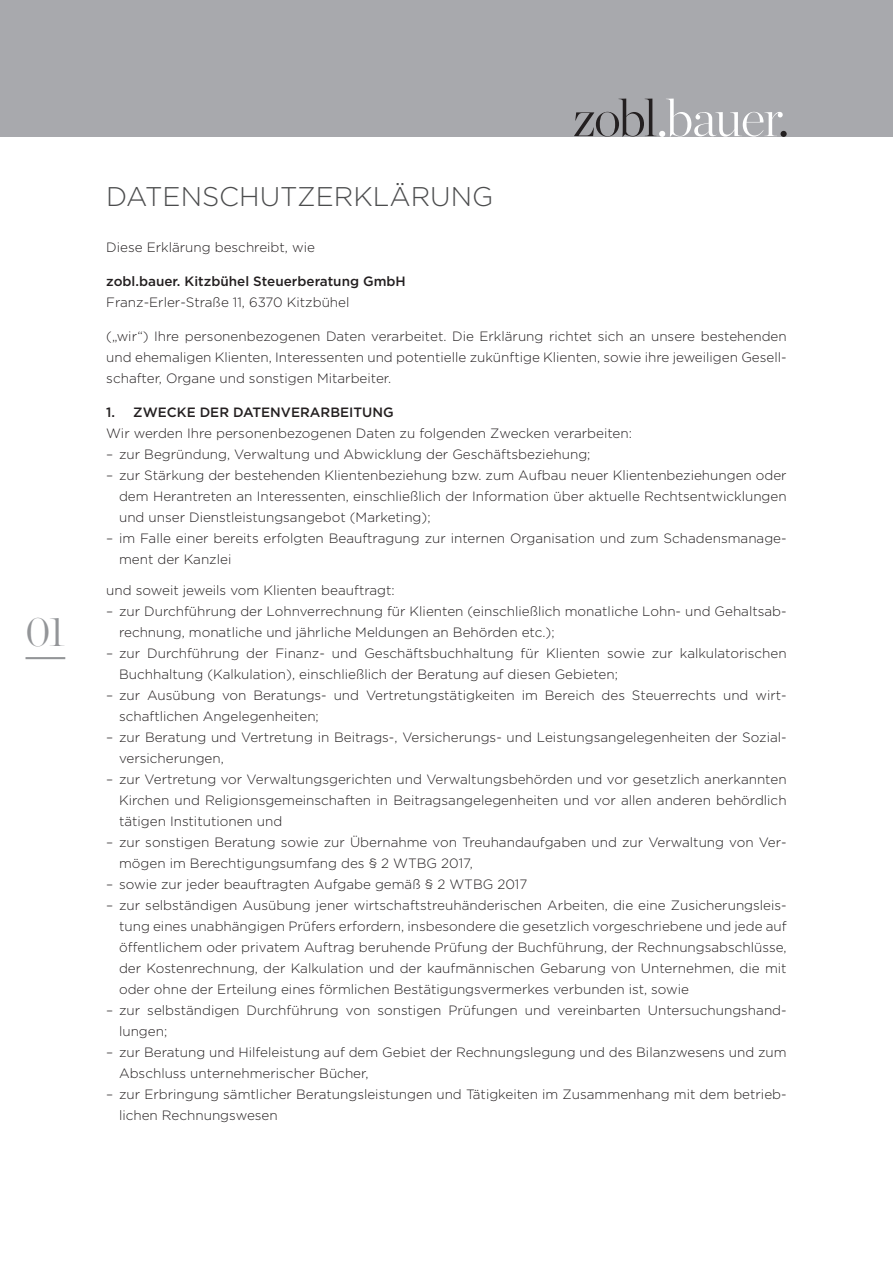
<style>
.page{position:relative;width:893px;height:1263px;background:#fff}
.page>*{position:absolute;margin:0;border:0;box-sizing:border-box;transform-origin:0 0}
.t1{font:200 42px "Chronicle Display";color:#939598}
.Headline{font:300 27px "Gotham";color:#4b4c4d}
.Copy_Abstand_7{font:300 13.5px/21px "Gotham";color:#231f20}
.Copy{font:300 13.5px "Gotham";color:#231f20}
.Copy-2{font:500 13.5px "Gotham";color:#231f20}
</style>
<div class="page">
<div style="left:0;top:0;width:893px;height:136px;background:#a8a9ad"></div>
<svg style="left:574px;top:99px;width:209px;height:38px"></svg>
<div style="left:780px;top:131px;width:7px;height:6px;background:#231f20;border-radius:50%"></div>
<hr style="left:26px;top:657px;width:39px;height:2px;background:#939598">
<h1 class="t1" style="left:26px;top:600px;width:41px">01</h1>
<p class="Headline" style="left:106px;top:179px;width:388px">DATENSCHUTZERKLÄRUNG</p>
<p class="Copy_Abstand_7" style="left:106px;top:237px;width:210px">Diese Erklärung beschreibt, wie</p>
<p class="Copy-2" style="left:106px;top:272px;width:301px">zobl.bauer. Kitzbühel Steuerberatung GmbH</p>
<p class="Copy_Abstand_7" style="left:106px;top:291px;width:245px">Franz-Erler-Straße 11, 6370 Kitzbühel</p>
<p class="Copy_Abstand_7" style="left:106px;top:325px;width:682px;text-align:justify">(„wir“) Ihre personenbezogenen Daten verarbeitet. Die Erklärung richtet sich an unsere bestehenden und ehemaligen Klienten, Interessenten und potentielle zukünftige Klienten, sowie ihre jeweiligen Gesell&shy;schafter, Organe und sonstigen Mitarbeiter.</p>
<p class="Copy-2" style="left:106px;top:403px;width:289px">1. ZWECKE DER DATENVERARBEITUNG</p>
<p class="Copy" style="left:106px;top:424px;width:527px">Wir werden Ihre personenbezogenen Daten zu folgenden Zwecken verarbeiten:</p>
<p class="Copy_Abstand_7" style="left:106px;top:443px;width:486px">– zur Begründung, Verwaltung und Abwicklung der Geschäftsbeziehung;</p>
<p class="Copy_Abstand_7" style="left:119px;top:464px;width:669px;text-align:justify;text-indent:-13px">– zur Stärkung der bestehenden Klientenbeziehung bzw. zum Aufbau neuer Klientenbeziehungen oder dem Herantreten an Interessenten, einschließlich der Information über aktuelle Rechtsentwicklungen und unser Dienstleistungsangebot (Marketing);</p>
<p class="Copy_Abstand_7" style="left:119px;top:527px;width:669px;text-indent:-13px">– im Falle einer bereits erfolgten Beauftragung zur internen Organisation und zum Schadensmanage&shy;ment der Kanzlei</p>
<p class="Copy" style="left:106px;top:582px;width:290px">und soweit jeweils vom Klienten beauftragt:</p>
<p class="Copy_Abstand_7" style="left:119px;top:600px;width:669px;text-indent:-13px">– zur Durchführung der Lohnverrechnung für Klienten (einschließlich monatliche Lohn- und Gehaltsab&shy;rechnung, monatliche und jährliche Meldungen an Behörden etc.);</p>
<p class="Copy_Abstand_7" style="left:119px;top:642px;width:669px;text-indent:-13px">– zur Durchführung der Finanz- und Geschäftsbuchhaltung für Klienten sowie zur kalkulatorischen<br>Buchhaltung (Kalkulation), einschließlich der Beratung auf diesen Gebieten;</p>
<p class="Copy_Abstand_7" style="left:119px;top:684px;width:669px;text-indent:-13px">– zur Ausübung von Beratungs- und Vertretungstätigkeiten im Bereich des Steuerrechts und wirt&shy;schaftlichen Angelegenheiten;</p>
<p class="Copy_Abstand_7" style="left:119px;top:726px;width:669px;text-indent:-13px">– zur Beratung und Vertretung in Beitrags-, Versicherungs- und Leistungsangelegenheiten der Sozial&shy;versicherungen,</p>
<p class="Copy_Abstand_7" style="left:119px;top:768px;width:669px;text-align:justify;text-indent:-13px">– zur Vertretung vor Verwaltungsgerichten und Verwaltungsbehörden und vor gesetzlich anerkannten Kirchen und Religionsgemeinschaften in Beitragsangelegenheiten und vor allen anderen behördlich tätigen Institutionen und</p>
<p class="Copy_Abstand_7" style="left:119px;top:831px;width:669px;text-indent:-13px">– zur sonstigen Beratung sowie zur Übernahme von Treuhandaufgaben und zur Verwaltung von Ver&shy;mögen im Berechtigungsumfang des § 2 WTBG 2017,</p>
<p class="Copy_Abstand_7" style="left:106px;top:873px;width:423px">– sowie zur jeder beauftragten Aufgabe gemäß § 2 WTBG 2017</p>
<p class="Copy_Abstand_7" style="left:119px;top:894px;width:669px;text-align:justify;text-indent:-13px">– zur selbständigen Ausübung jener wirtschaftstreuhänderischen Arbeiten, die eine Zusicherungsleis&shy;tung eines unabhängigen Prüfers erfordern, insbesondere die gesetzlich vorgeschriebene und jede auf öffentlichem oder privatem Auftrag beruhende Prüfung der Buchführung, der Rechnungsabschlüsse, der Kostenrechnung, der Kalkulation und der kaufmännischen Gebarung von Unternehmen, die mit oder ohne der Erteilung eines förmlichen Bestätigungsvermerkes verbunden ist, sowie</p>
<p class="Copy_Abstand_7" style="left:119px;top:999px;width:669px;text-indent:-13px">– zur selbständigen Durchführung von sonstigen Prüfungen und vereinbarten Untersuchungshand&shy;lungen;</p>
<p class="Copy_Abstand_7" style="left:119px;top:1041px;width:669px;text-indent:-13px">– zur Beratung und Hilfeleistung auf dem Gebiet der Rechnungslegung und des Bilanzwesens und zum<br>Abschluss unternehmerischer Bücher,</p>
<p class="Copy_Abstand_7" style="left:119px;top:1083px;width:669px;text-indent:-13px">– zur Erbringung sämtlicher Beratungsleistungen und Tätigkeiten im Zusammenhang mit dem betrieb&shy;lichen Rechnungswesen</p>
</div>
